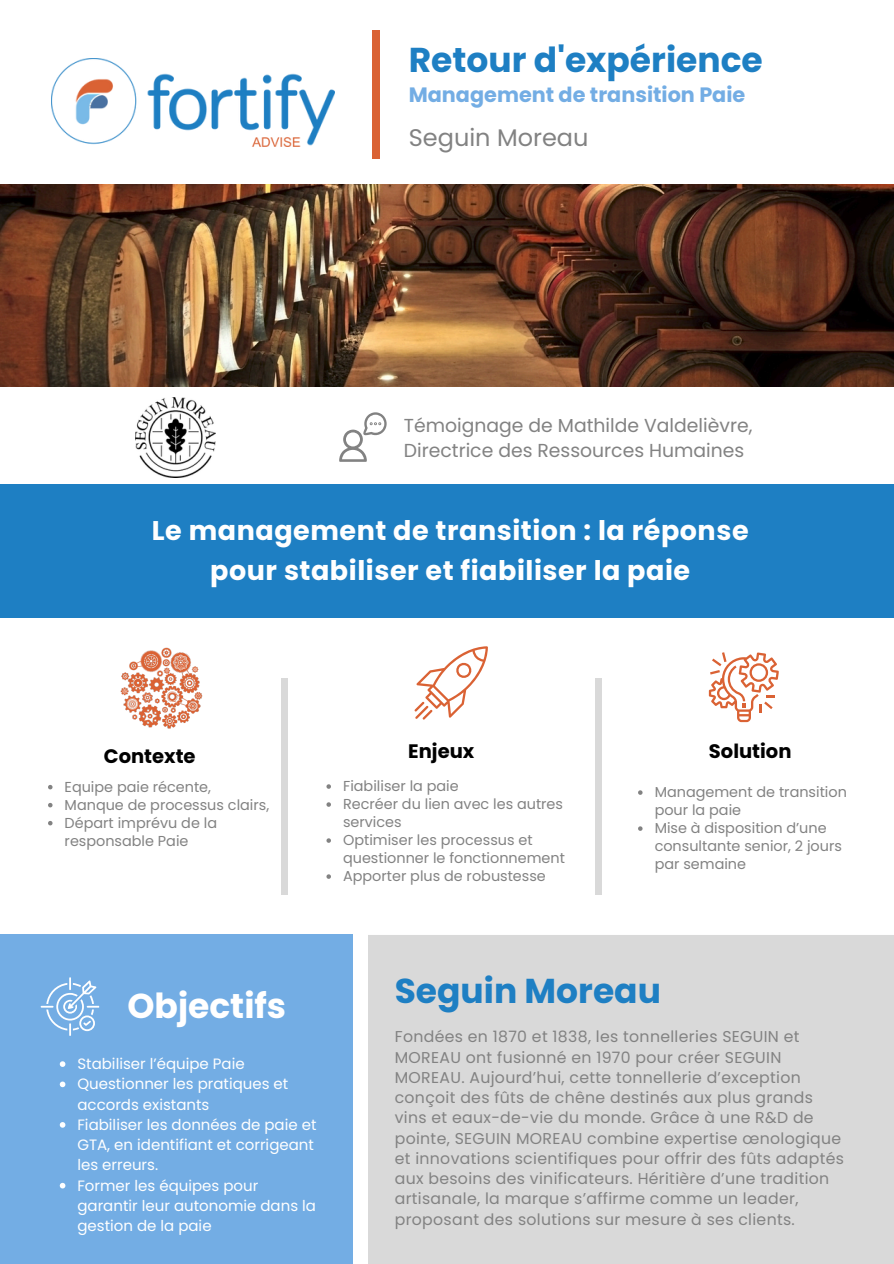
<style>
.page{position:relative;width:894px;height:1264px;background:#fff}
.page>*{position:absolute;margin:0;border:0;box-sizing:border-box;transform-origin:0 0}
.t1{font:700 34.5px "Poppins";color:#1e7fc3}
.t2{font:700 34.5px "Poppins";color:#fff}
.t3{font:700 27px/39.3px "Poppins";letter-spacing:.02em;color:#fff;text-align:center}
.t4{font:24px "Poppins";color:#828282}
.t5{font:700 20.7px "Poppins";color:#73ade4}
.t6{font:700 19.5px "Poppins";color:#000}
.t7{font:18.75px/24.8px "Poppins";color:#828282}
.t8{font:15.75px/20.2px "Poppins";letter-spacing:.02em;color:#828282}
.t9{font:15px/20.2px "Poppins";color:#fff}
.t10{font:14.4px/18px "Poppins";color:#828282}
</style>
<div class="page">
<div style="left:281px;top:678px;width:6px;height:216px;background:#d9d9d9"></div>
<div style="left:0;top:934px;width:352px;height:329px;background:#73ade4"></div>
<svg style="left:41px;top:977px;width:58px;height:58px"></svg>
<div style="left:373px;top:30px;width:6px;height:128px;background:#da6234"></div>
<div style="left:0;top:484px;width:893px;height:133px;background:#1e7fc3"></div>
<svg style="left:339px;top:412px;width:47px;height:50px"></svg>
<div style="left:368px;top:935px;width:525px;height:328px;background:#d9d9d9"></div>
<div style="left:595px;top:678px;width:6px;height:216px;background:#d9d9d9"></div>
<img style="left:120px;top:647px;width:83px;height:82px">
<svg style="left:414px;top:646px;width:74px;height:73px"></svg>
<svg style="left:708px;top:652px;width:68px;height:70px"></svg>
<img style="left:0;top:185px;width:893px;height:201px">
<img style="left:52px;top:58px;width:282px;height:88px">
<img style="left:136px;top:397px;width:80px;height:80px">
<svg style="left:60px;top:1061px;width:5px;height:5px"></svg>
<svg style="left:60px;top:1081px;width:5px;height:6px"></svg>
<svg style="left:60px;top:1122px;width:5px;height:5px"></svg>
<svg style="left:60px;top:1182px;width:5px;height:6px"></svg>
<svg style="left:48px;top:785px;width:4px;height:4px"></svg>
<svg style="left:48px;top:803px;width:4px;height:4px"></svg>
<svg style="left:48px;top:821px;width:4px;height:4px"></svg>
<svg style="left:326px;top:784px;width:5px;height:4px"></svg>
<svg style="left:326px;top:802px;width:5px;height:4px"></svg>
<svg style="left:326px;top:838px;width:5px;height:4px"></svg>
<svg style="left:326px;top:874px;width:5px;height:4px"></svg>
<svg style="left:638px;top:790px;width:4px;height:4px"></svg>
<svg style="left:638px;top:826px;width:4px;height:4px"></svg>
<h3 class="t1" style="left:408px;top:36px;width:355px">Retour d'expérience</h3>
<h3 class="t5" style="left:408px;top:80px;width:338px">Management de transition Paie</h3>
<h3 class="t4" style="left:408px;top:121px;width:181px">Seguin Moreau</h3>
<p class="t7" style="left:404px;top:413px;width:350px">Témoignage de Mathilde Valdelièvre,<br>Directrice des Ressources Humaines</p>
<p class="t3" style="left:152px;top:511px;width:598px">Le management de transition : la réponse pour stabiliser et fiabiliser la paie</p>
<h1 class="t6" style="left:104px;top:742px;width:93px">Contexte</h1>
<p class="t6" style="left:408px;top:737px;width:68px">Enjeux</p>
<p class="t6" style="left:708px;top:737px;width:84px">Solution</p>
<p class="t10" style="left:65px;top:777px;width:148px">Equipe paie récente,</p>
<h3 class="t10" style="left:65px;top:795px;width:206px">Manque de processus clairs,</h3>
<p class="t10" style="left:65px;top:813px;width:154px">Départ imprévu de la responsable Paie</p>
<p class="t10" style="left:343px;top:777px;width:117px">Fiabiliser la paie</p>
<p class="t10" style="left:343px;top:795px;width:221px">Recréer du lien avec les autres services</p>
<p class="t10" style="left:343px;top:831px;width:223px">Optimiser les processus et questionner le fonctionnement</p>
<h3 class="t10" style="left:343px;top:867px;width:204px">Apporter plus de robustesse</h3>
<p class="t10" style="left:654px;top:783px;width:194px">Management de transition pour la paie</p>
<p class="t10" style="left:654px;top:819px;width:189px">Mise à disposition d’une consultante senior, 2 jours par semaine</p>
<p class="t2" style="left:127px;top:982px;width:160px">Objectifs</p>
<h4 class="t9" style="left:77px;top:1053px;width:169px">Stabiliser l’équipe Paie</h4>
<p class="t9" style="left:77px;top:1074px;width:212px">Questionner les pratiques et accords existants</p>
<p class="t9" style="left:77px;top:1114px;width:240px">Fiabiliser les données de paie et<br>GTA, en identifiant et corrigeant les erreurs.</p>
<h4 class="t9" style="left:77px;top:1175px;width:240px">Former les équipes pour garantir leur autonomie dans la gestion de la paie</h4>
<h2 class="t1" style="left:394px;top:966px;width:268px">Seguin Moreau</h2>
<p class="t8" style="left:394px;top:1026px;width:450px">Fondées en 1870 et 1838, les tonnelleries SEGUIN et MOREAU ont fusionné en 1970 pour créer SEGUIN MOREAU. Aujourd’hui, cette tonnellerie d’exception conçoit des fûts de chêne destinés aux plus grands vins et eaux-de-vie du monde. Grâce à une R&amp;D de pointe, SEGUIN MOREAU combine expertise œnologique et innovations scientifiques pour offrir des fûts adaptés aux besoins des vinificateurs. Héritière d’une tradition artisanale, la marque s’affirme comme un leader, proposant des solutions sur mesure à ses clients.</p>
</div>
